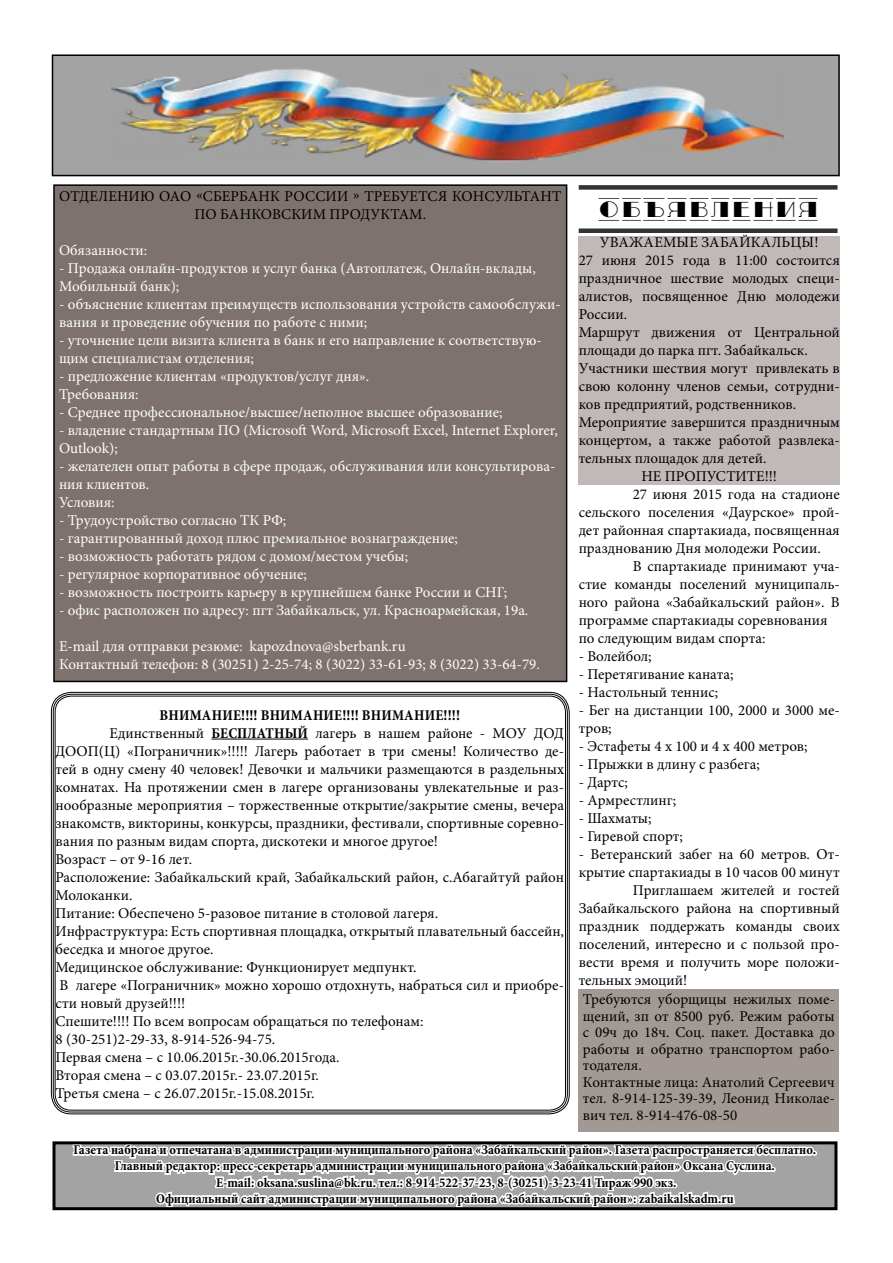
<style>
.page{position:relative;width:893px;height:1263px;background:#fff}
.page>*{position:absolute;margin:0;border:0;box-sizing:border-box;transform-origin:0 0}
.t1{font:21px "a Bent Titul Dc Fr";letter-spacing:.16em;color:#000;scale:1.09 1}
.t2{font:15px/16.5px "Minion Pro";color:#000}
.t3{font:15px/18px "Minion Pro";color:#fff}
.t4{font:700 condensed 15px "Minion Pro";letter-spacing:.01em;color:#000}
.t5{font:700 condensed 13.5px/16.2px "Minion Pro";color:#000;text-align:center}
.s1{font-weight:700;font-stretch:condensed}
</style>
<div class="page">
<div style="left:52px;top:55px;width:787px;height:121px;background:#a3a3a3"></div>
<img style="left:111px;top:68px;width:674px;height:94px">
<div style="left:52px;top:54px;width:788px;height:122px;border:2px solid #000"></div>
<div style="left:54px;top:1143px;width:782px;height:66px;background:#a3a3a3"></div>
<svg style="left:71px;top:1131px;width:746px;height:80px"></svg>
<div style="left:52px;top:1141px;width:785px;height:69px;border:3px solid #000"></div>
<div style="left:579px;top:185px;width:258px;height:5px;background:#333"></div>
<div style="left:579px;top:228px;width:258px;height:5px;background:#333"></div>
<div style="left:54px;top:185px;width:513px;height:496px;background:#7d726e"></div>
<div style="left:53px;top:184px;width:514px;height:498px;border:2px solid #000"></div>
<svg style="left:53px;top:693px;width:515px;height:420px"></svg>
<div style="left:579px;top:236px;width:261px;height:249px;background:#c0b9b7"></div>
<div style="left:579px;top:989px;width:260px;height:142px;background:#a29995"></div>
<p class="t2" style="left:59px;top:187px;width:504px;line-height:18px;text-align:center">ОТДЕЛЕНИЮ ОАО «СБЕРБАНК РОССИИ » ТРЕБУЕТСЯ КОНСУЛЬТАНТ<br>ПО БАНКОВСКИМ ПРОДУКТАМ.</p>
<p class="t3" style="left:59px;top:241px;width:90px">Обязанности:</p>
<p class="t3" style="left:59px;top:259px;width:478px">- Продажа онлайн-продуктов и услуг банка (Автоплатеж, Онлайн-вклады,<br>Мобильный банк);</p>
<p class="t3" style="left:59px;top:295px;width:503px">- объяснение клиентам преимуществ использования устройств самообслужи&shy;вания и проведение обучения по работе с ними;</p>
<p class="t3" style="left:59px;top:331px;width:484px">- уточнение цели визита клиента в банк и его направление к соответствую&shy;щим специалистам отделения;</p>
<p class="t3" style="left:59px;top:367px;width:312px">- предложение клиентам «продуктов/услуг дня».<br>Требования:</p>
<p class="t3" style="left:59px;top:403px;width:445px">- Среднее профессиональное/высшее/неполное высшее образование;</p>
<p class="t3" style="left:59px;top:421px;width:500px">- владение стандартным ПО (Microsoft Word, Microsoft Excel, Internet Explorer,<br>Outlook);</p>
<p class="t3" style="left:59px;top:457px;width:498px">- желателен опыт работы в сфере продаж, обслуживания или консультирова&shy;ния клиентов.<br>Условия:</p>
<p class="t3" style="left:59px;top:511px;width:229px">- Трудоустройство согласно ТК РФ;</p>
<p class="t3" style="left:59px;top:529px;width:401px">- гарантированный доход плюс премиальное вознаграждение;</p>
<p class="t3" style="left:59px;top:547px;width:351px">- возможность работать рядом с домом/местом учебы;</p>
<p class="t3" style="left:59px;top:565px;width:249px">- регулярное корпоративное обучение;</p>
<p class="t3" style="left:59px;top:583px;width:450px">- возможность построить карьеру в крупнейшем банке России и СНГ;</p>
<p class="t3" style="left:59px;top:601px;width:471px">- офис расположен по адресу: пгт Забайкальск, ул. Красноармейская, 19а.</p>
<p class="t3" style="left:59px;top:637px;width:482px">E-mail для отправки резюме: kapozdnova@sberbank.ru<br>Контактный телефон: 8 (30251) 2-25-74; 8 (3022) 33-61-93; 8 (3022) 33-64-79.</p>
<p class="t4" style="left:160px;top:704px;width:302px">ВНИМАНИЕ!!!! ВНИМАНИЕ!!!! ВНИМАНИЕ!!!!</p>
<p class="t2" style="left:110px;top:724px;width:456px">Единственный <span class="s1">БЕСПЛАТНЫЙ</span> лагерь в нашем районе - МОУ ДОД</p>
<p class="t2" style="left:56px;top:742px;width:510px">ДООП(Ц) «Пограничник»!!!!! Лагерь работает в три смены! Количество де-</p>
<p class="t2" style="left:56px;top:760px;width:510px">тей в одну смену 40 человек! Девочки и мальчики размещаются в раздельных</p>
<p class="t2" style="left:56px;top:778px;width:510px">комнатах. На протяжении смен в лагере организованы увлекательные и раз-</p>
<p class="t2" style="left:56px;top:796px;width:510px">нообразные мероприятия – торжественные открытие/закрытие смены, вечера</p>
<p class="t2" style="left:56px;top:814px;width:510px">знакомств, викторины, конкурсы, праздники, фестивали, спортивные соревно-</p>
<p class="t2" style="left:56px;top:832px;width:384px">вания по разным видам спорта, дискотеки и многое другое!</p>
<p class="t2" style="left:56px;top:850px;width:138px">Возраст – от 9-16 лет.</p>
<p class="t2" style="left:56px;top:868px;width:510px">Расположение: Забайкальский край, Забайкальский район, с.Абагайтуй район</p>
<p class="t2" style="left:56px;top:886px;width:78px">Молоканки.</p>
<p class="t2" style="left:56px;top:904px;width:384px">Питание: Обеспечено 5-разовое питание в столовой лагеря.</p>
<p class="t2" style="left:56px;top:922px;width:510px">Инфраструктура: Есть спортивная площадка, открытый плавательный бассейн,</p>
<p class="t2" style="left:56px;top:940px;width:160px">беседка и многое другое.</p>
<p class="t2" style="left:56px;top:958px;width:363px">Медицинское обслуживание: Функционирует медпункт.</p>
<p class="t2" style="left:59px;top:976px;width:506px">В лагере «Пограничник» можно хорошо отдохнуть, набраться сил и приобре-</p>
<p class="t2" style="left:56px;top:994px;width:131px">сти новый друзей!!!!</p>
<p class="t2" style="left:56px;top:1012px;width:369px">Спешите!!!! По всем вопросам обращаться по телефонам:</p>
<p class="t2" style="left:56px;top:1030px;width:221px">8 (30-251)2-29-33, 8-914-526-94-75.</p>
<p class="t2" style="left:56px;top:1048px;width:286px">Первая смена – с 10.06.2015г.-30.06.2015года.</p>
<p class="t2" style="left:56px;top:1066px;width:265px">Вторая смена – с 03.07.2015г.- 23.07.2015г.</p>
<p class="t2" style="left:56px;top:1084px;width:261px">Третья смена – с 26.07.2015г.-15.08.2015г.</p>
<h1 class="t1" style="left:600px;top:198px;width:202px">ОБЪЯВЛЕНИЯ</h1>
<p class="t2" style="left:600px;top:234px;width:220px">УВАЖАЕМЫЕ ЗАБАЙКАЛЬЦЫ!</p>
<p class="t2" style="left:579px;top:252px;width:263px">27 июня 2015 года в 11:00 состоится</p>
<p class="t2" style="left:579px;top:270px;width:263px">праздничное шествие молодых специ-</p>
<p class="t2" style="left:579px;top:288px;width:263px">алистов, посвященное Дню молодежи</p>
<p class="t2" style="left:579px;top:306px;width:50px">России.</p>
<p class="t2" style="left:579px;top:324px;width:263px">Маршрут движения от Центральной</p>
<p class="t2" style="left:579px;top:342px;width:231px">площади до парка пгт. Забайкальск.</p>
<p class="t2" style="left:579px;top:360px;width:263px">Участники шествия могут привлекать в</p>
<p class="t2" style="left:579px;top:378px;width:263px">свою колонну членов семьи, сотрудни-</p>
<p class="t2" style="left:579px;top:396px;width:219px">ков предприятий, родственников.</p>
<p class="t2" style="left:579px;top:414px;width:263px">Мероприятие завершится праздничным</p>
<p class="t2" style="left:579px;top:432px;width:263px">концертом, а также работой развлека-</p>
<p class="t2" style="left:579px;top:450px;width:189px">тельных площадок для детей.</p>
<p class="t2" style="left:641px;top:468px;width:137px">НЕ ПРОПУСТИТЕ!!!</p>
<p class="t2" style="left:633px;top:486px;width:209px">27 июня 2015 года на стадионе</p>
<p class="t2" style="left:579px;top:504px;width:263px">сельского поселения «Даурское» прой-</p>
<p class="t2" style="left:579px;top:522px;width:263px">дет районная спартакиада, посвященная</p>
<p class="t2" style="left:579px;top:540px;width:244px">празднованию Дня молодежи России.</p>
<p class="t2" style="left:633px;top:558px;width:209px">В спартакиаде принимают уча-</p>
<p class="t2" style="left:579px;top:576px;width:263px">стие команды поселений муниципаль-</p>
<p class="t2" style="left:579px;top:594px;width:263px">ного района «Забайкальский район». В</p>
<p class="t2" style="left:579px;top:612px;width:250px">программе спартакиады соревнования</p>
<p class="t2" style="left:579px;top:630px;width:188px">по следующим видам спорта:</p>
<p class="t2" style="left:579px;top:648px;width:75px">- Волейбол;</p>
<p class="t2" style="left:579px;top:666px;width:156px">- Перетягивание каната;</p>
<p class="t2" style="left:579px;top:684px;width:141px">- Настольный теннис;</p>
<p class="t2" style="left:579px;top:701px;width:263px;line-height:18px">- Бег на дистанции 100, 2000 и 3000 ме&shy;тров;</p>
<p class="t2" style="left:579px;top:738px;width:230px">- Эстафеты 4 х 100 и 4 х 400 метров;</p>
<p class="t2" style="left:579px;top:756px;width:183px">- Прыжки в длину с разбега;</p>
<p class="t2" style="left:579px;top:774px;width:51px">- Дартс;</p>
<p class="t2" style="left:579px;top:792px;width:99px">- Армрестлинг;</p>
<p class="t2" style="left:579px;top:810px;width:74px">- Шахматы;</p>
<p class="t2" style="left:579px;top:828px;width:106px">- Гиревой спорт;</p>
<p class="t2" style="left:579px;top:846px;width:263px">- Ветеранский забег на 60 метров. От-</p>
<p class="t2" style="left:579px;top:864px;width:263px">крытие спартакиады в 10 часов 00 минут</p>
<p class="t2" style="left:633px;top:882px;width:209px">Приглашаем жителей и гостей</p>
<p class="t2" style="left:579px;top:900px;width:263px">Забайкальского района на спортивный</p>
<p class="t2" style="left:579px;top:918px;width:263px">праздник поддержать команды своих</p>
<p class="t2" style="left:579px;top:936px;width:263px">поселений, интересно и с пользой про-</p>
<p class="t2" style="left:579px;top:954px;width:263px">вести время и получить море положи-</p>
<p class="t2" style="left:579px;top:972px;width:110px">тельных эмоций!</p>
<p class="t2" style="left:583px;top:991px;width:253px">Требуются уборщицы нежилых поме-</p>
<p class="t2" style="left:583px;top:1008px;width:253px">щений, зп от 8500 руб. Режим работы с 09ч до 18ч. Соц. пакет. Доставка до работы и обратно транспортом рабо&shy;тодателя.<br>Контактные лица: Анатолий Сергеевич тел. 8-914-125-39-39, Леонид Николае&shy;вич тел. 8-914-476-08-50</p>
<p class="t5" style="left:74px;top:1142px;width:744px">Газета набрана и отпечатана в администрации муниципального района «Забайкальский район». Газета распространяется бесплатно.<br>Главный редактор: пресс-секретарь администрации муниципального района «Забайкальский район» Оксана Суслина.<br>E-mail: oksana.suslina@bk.ru. тел.: 8-914-522-37-23, 8-(30251)-3-23-41 Тираж 990 экз.<br>Официальный сайт администрации муниципального района «Забайкальский район»: zabaikalskadm.ru</p>
</div>
